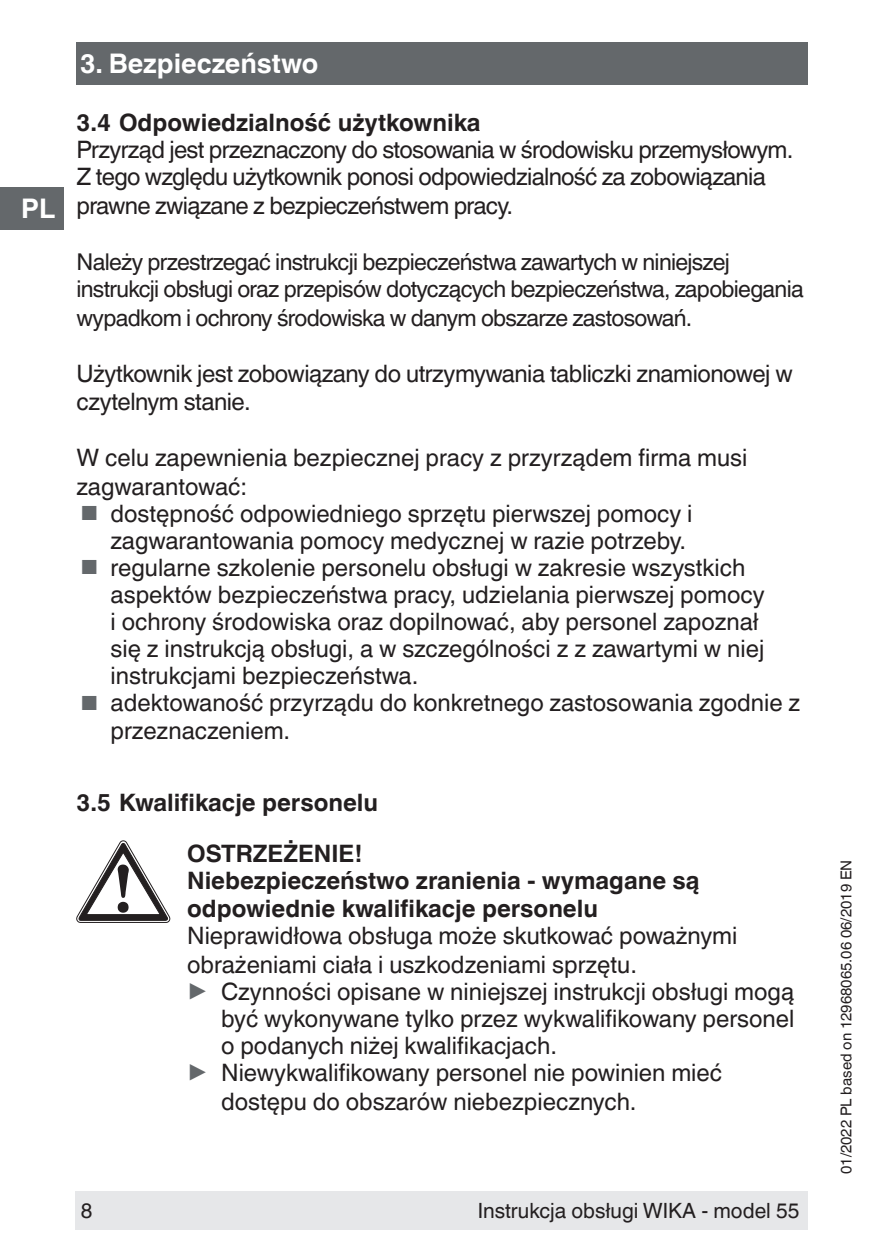
<style>
.page{position:relative;width:893px;height:1259px;background:#fff}
.page>*{position:absolute;margin:0;border:0;box-sizing:border-box;transform-origin:0 0}
.t1{font:700 27px "Helvetica World";color:#fff}
.t2{font:24px/27px "Helvetica World";color:#231f20}
.t3{font:24px/27.9px "Helvetica World";letter-spacing:-.03em;color:#231f20}
.t4{font:700 24px/50.4px "Helvetica World";color:#231f20}
.t5{font:24px/28.8px "Helvetica World";letter-spacing:-.02em;color:#231f20}
.t6{font:23.1px/27.9px "Helvetica World";letter-spacing:-.03em;color:#231f20}
.t7{font:21px "Helvetica World";color:#231f20}
.t8{font:15px "Helvetica World";color:#231f20}
.s1{font-size:20.4px;color:#64686b}
.s2{font-size:26.7px;color:#64686b}
</style>
<div class="page">
<div style="left:0;top:187px;width:64px;height:43px;background:#64686b"></div>
<div style="left:75px;top:1191px;width:733px;height:38px;background:#e6e7e9"></div>
<div style="left:77px;top:43px;width:731px;height:42px;background:#64686b"></div>
<svg style="left:77px;top:840px;width:93px;height:82px"></svg>
<p class="t1" style="left:21px;top:193px;width:35px">PL</p>
<p class="t1" style="left:80px;top:48px;width:240px">3. Bezpieczeństwo</p>
<p class="t4" style="left:77px;top:98px;width:405px">3.4 Odpowiedzialność użytkownika</p>
<p class="t3" style="left:77px;top:136px;width:718px">Przyrząd jest przeznaczony do stosowania w środowisku przemysłowym.<br>Z tego względu użytkownik ponosi odpowiedzialność za zobowiązania prawne związane z bezpieczeństwem pracy.</p>
<p class="t6" style="left:77px;top:248px;width:729px">Należy przestrzegać instrukcji bezpieczeństwa zawartych w niniejszej instrukcji obsługi oraz przepisów dotyczących bezpieczeństwa, zapobiegania wypadkom i ochrony środowiska w danym obszarze zastosowań.</p>
<p class="t5" style="left:77px;top:359px;width:718px">Użytkownik jest zobowiązany do utrzymywania tabliczki znamionowej w czytelnym stanie.</p>
<p class="t2" style="left:77px;top:443px;width:672px;line-height:28.8px">W celu zapewnienia bezpiecznej pracy z przyrządem firma musi zagwarantować:</p>
<p class="t2" style="left:81px;top:500px;width:613px;text-align:right"><span class="s1">■</span> dostępność odpowiedniego sprzętu pierwszej pomocy i zagwarantowania pomocy medycznej w razie potrzeby.</p>
<p class="t2" style="left:111px;top:554px;width:656px;text-indent:-30px"><span class="s1">■</span> regularne szkolenie personelu obsługi w zakresie wszystkich aspektów bezpieczeństwa pracy, udzielania pierwszej pomocy i ochrony środowiska oraz dopilnować, aby personel zapoznał się z instrukcją obsługi, a w szczególności z z zawartymi w niej instrukcjami bezpieczeństwa.</p>
<p class="t2" style="left:111px;top:688px;width:691px;line-height:28.2px;text-indent:-30px"><span class="s1">■</span> adektowaność przyrządu do konkretnego zastosowania zgodnie z przeznaczeniem.</p>
<p class="t4" style="left:187px;top:778px;width:193px;text-indent:-111px">3.5 Kwalifikacje personelu<br>OSTRZEŻENIE!</p>
<p class="t4" style="left:187px;top:866px;width:514px;line-height:28.8px">Niebezpieczeństwo zranienia - wymagane są odpowiednie kwalifikacje personelu</p>
<p class="t2" style="left:187px;top:922px;width:552px">Nieprawidłowa obsługa może skutkować poważnymi</p>
<p class="t2" style="left:187px;top:951px;width:451px">obrażeniami ciała i uszkodzeniami sprzętu.</p>
<p class="t2" style="left:187px;top:978px;width:609px"><span class="s2">▶</span> Czynności opisane w niniejszej instrukcji obsługi mogą</p>
<p class="t2" style="left:221px;top:1005px;width:575px">być wykonywane tylko przez wykwalifikowany personel</p>
<p class="t2" style="left:221px;top:1032px;width:337px">o podanych niżej kwalifikacjach.</p>
<p class="t2" style="left:187px;top:1059px;width:537px"><span class="s2">▶</span> Niewykwalifikowany personel nie powinien mieć</p>
<p class="t2" style="left:221px;top:1088px;width:417px">dostępu do obszarów niebezpiecznych.</p>
<p class="t7" style="left:81px;top:1198px;width:13px">8</p>
<p class="t7" style="left:478px;top:1198px;width:323px">Instrukcja obsługi WIKA - model 55</p>
<p class="t8" style="left:838px;top:1174px;width:316px;rotate:-90deg">01/2022 PL based on 12968065.06 06/2019 EN</p>
</div>
